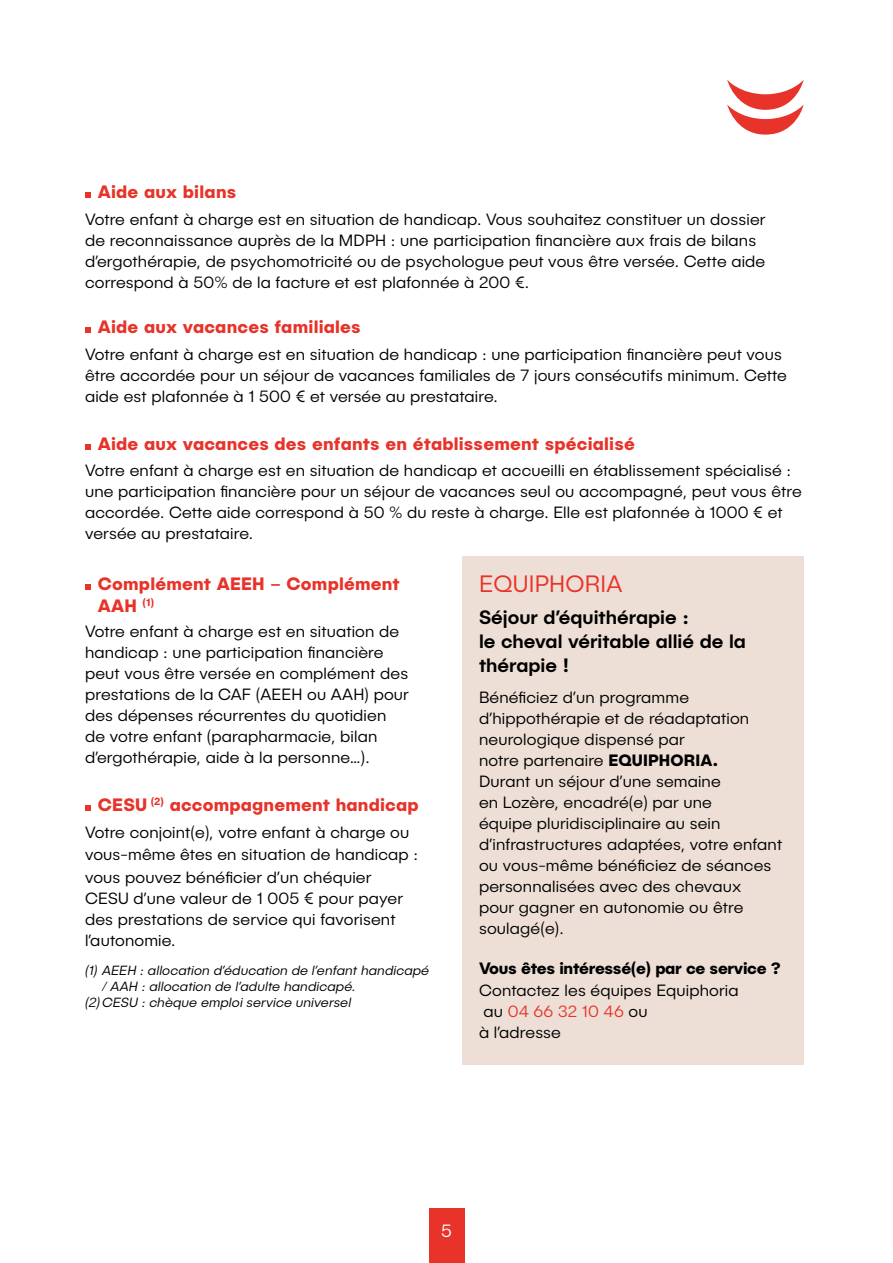
<style>
.page{position:relative;width:893px;height:1263px;background:#fff}
.page>*{position:absolute;margin:0;border:0;box-sizing:border-box;transform-origin:0 0}
.t1{font:300 24px "Publica Sans";letter-spacing:.01em;color:#e7332a}
.t2{font:500 19.5px/24px "Publica Sans";color:#000}
.t3{font:700 18px/22.5px "Publica Sans";letter-spacing:.01em;color:#e7332a}
.t4{font:300 18px "Publica Sans";color:#fff}
.t5{font:300 16.5px/21px "Publica Sans";letter-spacing:.01em;color:#000}
.t6{font:700 16.5px "Publica Sans";letter-spacing:-.02em;color:#000}
.t7{font:italic 300 13.5px "Publica Sans";letter-spacing:.01em;color:#000}
.s1{font-weight:700}
.s2{color:#e7332a}
</style>
<div class="page">
<svg style="left:85px;top:193px;width:6px;height:5px"></svg>
<svg style="left:85px;top:327px;width:6px;height:6px"></svg>
<svg style="left:85px;top:444px;width:6px;height:6px"></svg>
<div style="left:462px;top:556px;width:342px;height:508px;background:#eddfd5"></div>
<div style="left:429px;top:1209px;width:35px;height:54px;background:#e7332a"></div>
<svg style="left:85px;top:584px;width:6px;height:5px"></svg>
<svg style="left:85px;top:805px;width:6px;height:6px"></svg>
<svg style="left:727px;top:80px;width:77px;height:55px"></svg>
<p class="t3" style="left:98px;top:180px;width:140px">Aide aux bilans</p>
<p class="t5" style="left:85px;top:208px;width:682px">Votre enfant à charge est en situation de handicap. Vous souhaitez constituer un dossier de reconnaissance auprès de la MDPH : une participation financière aux frais de bilans d’ergothérapie, de psychomotricité ou de psychologue peut vous être versée. Cette aide correspond à 50% de la facture et est plafonnée à 200 €.</p>
<p class="t3" style="left:98px;top:315px;width:264px">Aide aux vacances familiales</p>
<p class="t5" style="left:85px;top:343px;width:703px">Votre enfant à charge est en situation de handicap : une participation financière peut vous être accordée pour un séjour de vacances familiales de 7 jours consécutifs minimum. Cette aide est plafonnée à 1 500 € et versée au prestataire.</p>
<p class="t3" style="left:98px;top:431px;width:539px">Aide aux vacances des enfants en établissement spécialisé</p>
<p class="t5" style="left:85px;top:460px;width:718px">Votre enfant à charge est en situation de handicap et accueilli en établissement spécialisé : une participation financière pour un séjour de vacances seul ou accompagné, peut vous être accordée. Cette aide correspond à 50 % du reste à charge. Elle est plafonnée à 1000 € et versée au prestataire.</p>
<h1 class="t1" style="left:479px;top:569px;width:145px">EQUIPHORIA</h1>
<p class="t2" style="left:479px;top:605px;width:268px">Séjour d’équithérapie :<br>le cheval véritable allié de la thérapie !</p>
<p class="t5" style="left:479px;top:686px;width:305px">Bénéficiez d’un programme d’hippothérapie et de réadaptation neurologique dispensé par<br>notre partenaire <span class="s1">EQUIPHORIA.<br></span>Durant un séjour d’une semaine<br>en Lozère, encadré(e) par une<br>équipe pluridisciplinaire au sein d’infrastructures adaptées, votre enfant ou vous-même bénéficiez de séances personnalisées avec des chevaux<br>pour gagner en autonomie ou être soulagé(e).</p>
<p class="t6" style="left:479px;top:957px;width:303px">Vous êtes intéressé(e) par ce service ?</p>
<p class="t5" style="left:479px;top:980px;width:261px">Contactez les équipes Equiphoria au <span class="s2">04 66 32 10 46</span> ou<br>à l’adresse</p>
<p class="t3" style="left:98px;top:571px;width:303px">Complément AEEH – Complément<br>AAH <sup>(1)</sup></p>
<p class="t5" style="left:85px;top:621px;width:325px">Votre enfant à charge est en situation de handicap : une participation financière peut vous être versée en complément des prestations de la CAF (AEEH ou AAH) pour des dépenses récurrentes du quotidien de votre enfant (parapharmacie, bilan d’ergothérapie, aide à la personne…).</p>
<p class="t3" style="left:98px;top:793px;width:322px">CESU <sup>(2)</sup> accompagnement handicap</p>
<p class="t5" style="left:85px;top:820px;width:335px;line-height:22.5px">Votre conjoint(e), votre enfant à charge ou vous-même êtes en situation de handicap : vous pouvez bénéficier d’un chéquier</p>
<p class="t5" style="left:85px;top:887px;width:319px">CESU d’une valeur de 1 005 € pour payer des prestations de service qui favorisent l’autonomie.</p>
<p class="t7" style="left:85px;top:962px;width:346px">(1) AEEH : allocation d’éducation de l’enfant handicapé</p>
<p class="t7" style="left:102px;top:978px;width:255px">/ AAH : allocation de l’adulte handicapé.</p>
<p class="t7" style="left:85px;top:994px;width:268px">(2)CESU : chèque emploi service universel</p>
<p class="t4" style="left:441px;top:1219px;width:12px">5</p>
</div>
